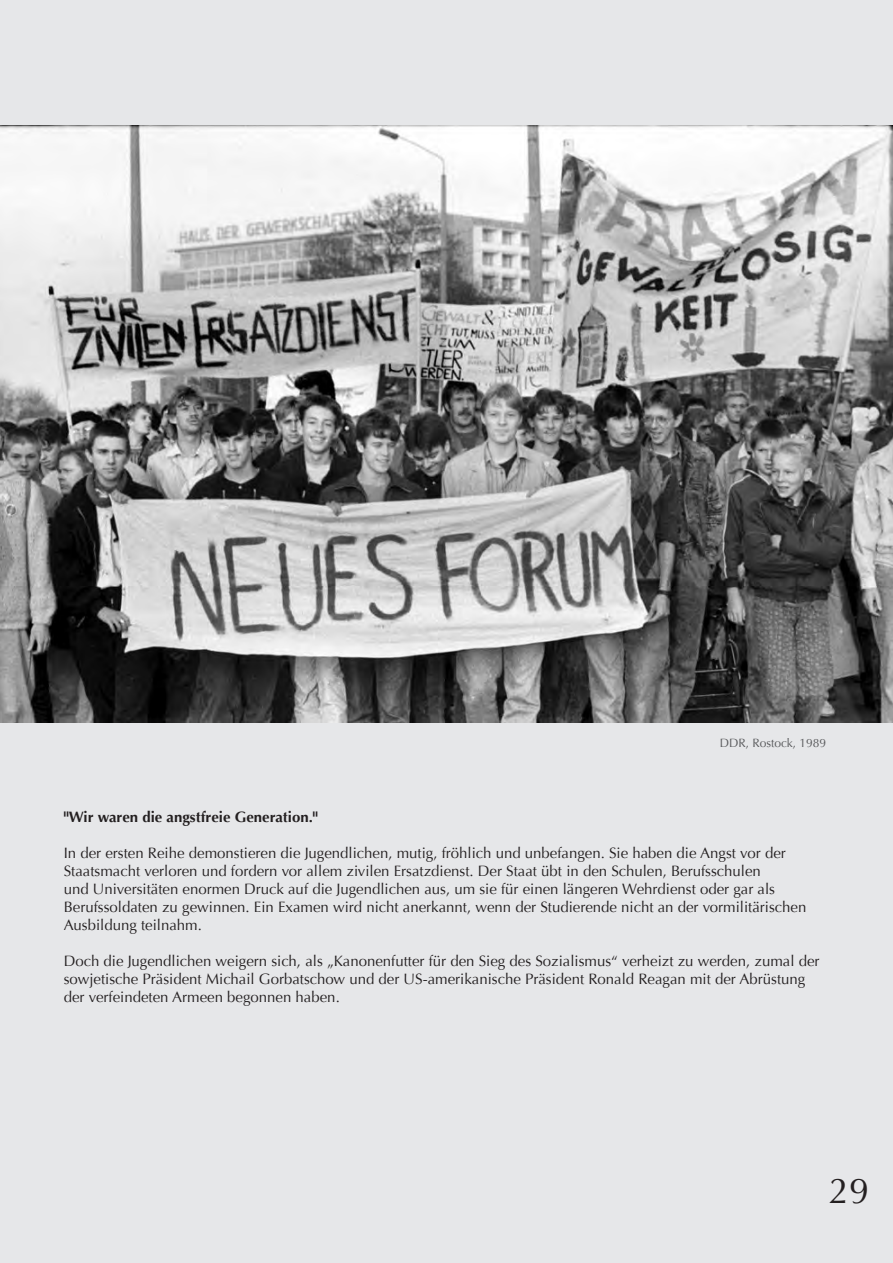
<style>
.page{position:relative;width:893px;height:1263px;background:#fff}
.page>*{position:absolute;margin:0;border:0;box-sizing:border-box;transform-origin:0 0}
.t1{font:36px "Optima";color:#231f20}
.t2{font:15px/18px "Optima";color:#231f20}
.t3{font:700 15px "Optima";color:#231f20}
.t4{font:12px "Optima";color:#57585a}
</style>
<div class="page">
<div style="left:1px;top:1px;width:891px;height:1261px;background:#e6e7e9"></div>
<img style="left:0;top:126px;width:893px;height:597px">
<p class="t4" style="left:720px;top:736px;width:108px">DDR, Rostock, 1989</p>
<p class="t3" style="left:64px;top:808px;width:256px">"Wir waren die angstfreie Generation."</p>
<p class="t2" style="left:64px;top:844px;width:744px">In der ersten Reihe demonstieren die Jugendlichen, mutig, fröhlich und unbefangen. Sie haben die Angst vor der Staatsmacht verloren und fordern vor allem zivilen Ersatzdienst. Der Staat übt in den Schulen, Berufsschulen<br>und Universitäten enormen Druck auf die Jugendlichen aus, um sie für einen längeren Wehrdienst oder gar als Berufssoldaten zu gewinnen. Ein Examen wird nicht anerkannt, wenn der Studierende nicht an der vormilitärischen Ausbildung teilnahm.</p>
<p class="t2" style="left:64px;top:952px;width:757px">Doch die Jugendlichen weigern sich, als „Kanonenfutter für den Sieg des Sozialismus“ verheizt zu werden, zumal der sowjetische Präsident Michail Gorbatschow und der US-amerikanische Präsident Ronald Reagan mit der Abrüstung der verfeindeten Armeen begonnen haben.</p>
<h1 class="t1" style="left:829px;top:1169px;width:42px">29</h1>
</div>
